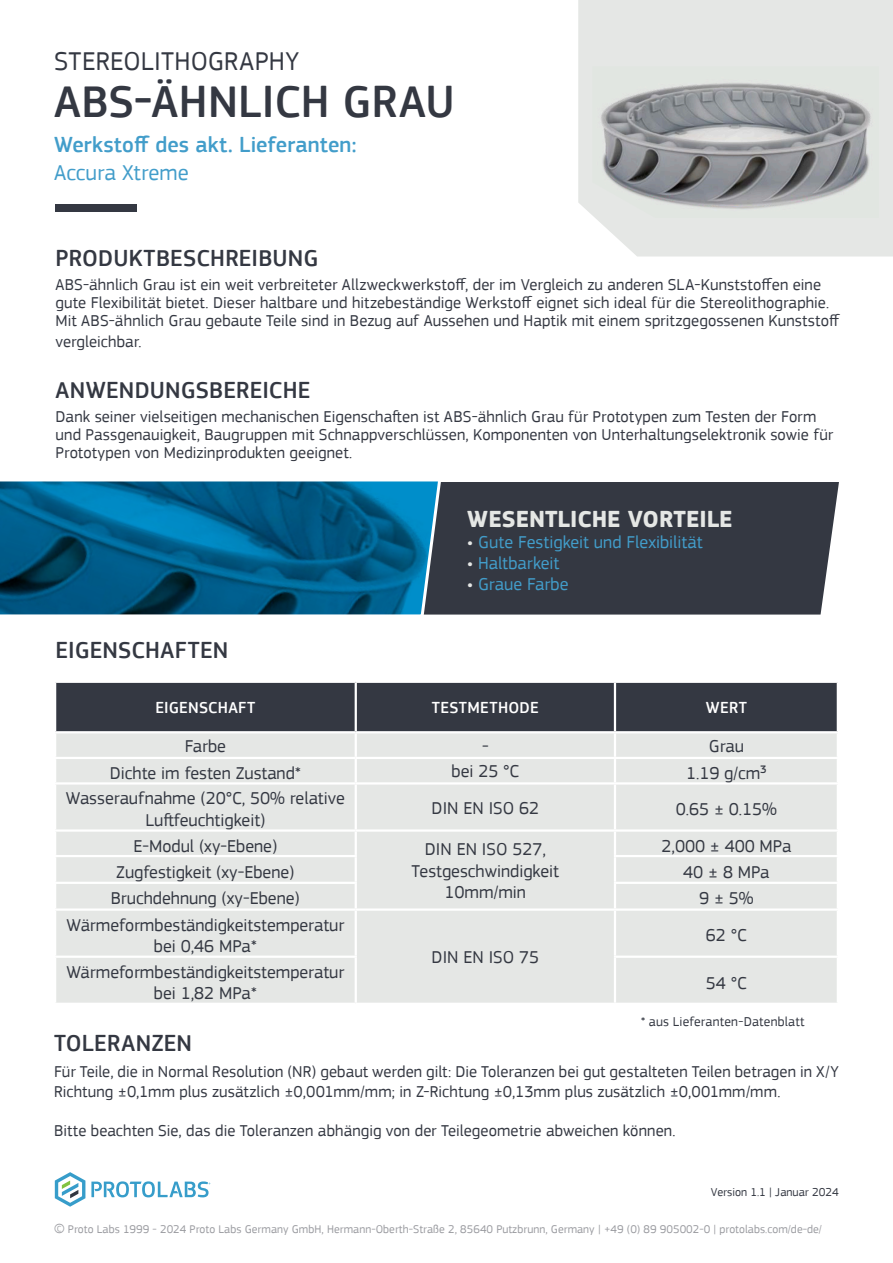
<style>
.page{position:relative;width:893px;height:1263px;background:#fff}
.page>*{position:absolute;margin:0;border:0;box-sizing:border-box;transform-origin:0 0}
.t1{font:500 46.5px "PF Square Sans Pro";letter-spacing:.005em;color:#343842}
.t2{font:27px "PF Square Sans Pro";letter-spacing:.01em;color:#343842}
.t3{font:500 24px "PF Square Sans Pro";letter-spacing:.005em;color:#343842}
.t4{font:700 24px "PF Square Sans Pro";color:#e5e7e5}
.t5{font:500 22.5px/28.5px "PF Square Sans Pro";letter-spacing:.005em;color:#429dca}
.t6{font:18px/21.6px "PF Square Sans Pro";color:#343842;text-align:center}
.t7{font:18px "PF Square Sans Pro";color:#429dca}
.t8{font:16.5px/18px "PF Square Sans Pro";letter-spacing:.005em;color:#343842}
.t9{font:500 16.5px "PF Square Sans Pro";letter-spacing:.015em;color:#fff}
.t10{font:13.5px "PF Square Sans Pro";letter-spacing:.015em;color:#343842}
.t11{font:12px "PF Square Sans Pro";color:#343842}
.t12{font:11.7px "PF Square Sans Pro";letter-spacing:.005em;color:#9a9ba0}
.s1{font-weight:400}
.s2{font-weight:500;color:#e5e7e5}
.s3{font-size:13.5px}
</style>
<div class="page">
<div style="left:56px;top:204px;width:80px;height:7px;background:#343842"></div>
<div style="left:56px;top:683px;width:781px;height:48px;background:#343842"></div>
<div style="left:56px;top:733px;width:781px;height:270px;background:#e5e7e5"></div>
<hr style="left:355px;top:683px;width:2px;height:48px;background:#fff">
<hr style="left:614px;top:683px;width:2px;height:48px;background:#fff">
<hr style="left:355px;top:733px;width:2px;height:24px;background:#fff">
<hr style="left:614px;top:733px;width:2px;height:24px;background:#fff">
<hr style="left:54px;top:757px;width:302px;height:2px;background:#fff">
<hr style="left:356px;top:757px;width:259px;height:2px;background:#fff">
<hr style="left:355px;top:759px;width:2px;height:23px;background:#fff">
<hr style="left:615px;top:757px;width:224px;height:2px;background:#fff">
<hr style="left:614px;top:759px;width:2px;height:23px;background:#fff">
<hr style="left:54px;top:782px;width:302px;height:2px;background:#fff">
<hr style="left:356px;top:782px;width:259px;height:2px;background:#fff">
<hr style="left:355px;top:784px;width:2px;height:45px;background:#fff">
<hr style="left:615px;top:782px;width:224px;height:2px;background:#fff">
<hr style="left:614px;top:784px;width:2px;height:45px;background:#fff">
<hr style="left:54px;top:829px;width:302px;height:3px;background:#fff">
<hr style="left:356px;top:829px;width:259px;height:3px;background:#fff">
<hr style="left:355px;top:832px;width:2px;height:23px;background:#fff">
<hr style="left:615px;top:829px;width:224px;height:3px;background:#fff">
<hr style="left:614px;top:832px;width:2px;height:23px;background:#fff">
<hr style="left:54px;top:855px;width:303px;height:2px;background:#fff">
<hr style="left:355px;top:857px;width:2px;height:25px;background:#fff">
<hr style="left:614px;top:855px;width:225px;height:2px;background:#fff">
<hr style="left:614px;top:857px;width:2px;height:25px;background:#fff">
<hr style="left:54px;top:882px;width:303px;height:2px;background:#fff">
<hr style="left:355px;top:884px;width:2px;height:24px;background:#fff">
<hr style="left:614px;top:882px;width:225px;height:2px;background:#fff">
<hr style="left:614px;top:884px;width:2px;height:24px;background:#fff">
<hr style="left:54px;top:908px;width:302px;height:3px;background:#fff">
<hr style="left:356px;top:908px;width:259px;height:3px;background:#fff">
<hr style="left:355px;top:911px;width:2px;height:44px;background:#fff">
<hr style="left:615px;top:908px;width:224px;height:3px;background:#fff">
<hr style="left:614px;top:911px;width:2px;height:44px;background:#fff">
<hr style="left:54px;top:955px;width:303px;height:3px;background:#fff">
<hr style="left:355px;top:958px;width:2px;height:45px;background:#fff">
<hr style="left:614px;top:955px;width:225px;height:3px;background:#fff">
<hr style="left:614px;top:958px;width:2px;height:45px;background:#fff">
<svg style="left:91px;top:1181px;width:119px;height:16px"></svg>
<svg style="left:55px;top:1172px;width:30px;height:35px"></svg>
<div style="left:443px;top:482px;width:396px;height:132px;background:#343842"></div>
<svg style="left:0;top:481px;width:443px;height:134px;background:#045f89"></svg>
<div style="left:578px;top:0;width:315px;height:257px;background:#e5e7e5"></div>
<img style="left:592px;top:66px;width:287px;height:152px">
<p class="t2" style="left:54px;top:46px;width:247px">STEREOLITHOGRAPHY</p>
<p class="t1" style="left:54px;top:74px;width:402px">ABS-ÄHNLICH GRAU</p>
<p class="t5" style="left:54px;top:131px;width:304px">Werkstoff des akt. Lieferanten:<br><span class="s1">Accura Xtreme</span></p>
<p class="t3" style="left:56px;top:244px;width:264px">PRODUKTBESCHREIBUNG</p>
<p class="t8" style="left:56px;top:275px;width:786px">ABS-ähnlich Grau ist ein weit verbreiteter Allzweckwerkstoff, der im Vergleich zu anderen SLA-Kunststoffen eine gute Flexibilität bietet. Dieser haltbare und hitzebeständige Werkstoff eignet sich ideal für die Stereolithographie.<br>Mit ABS-ähnlich Grau gebaute Teile sind in Bezug auf Aussehen und Haptik mit einem spritzgegossenen Kunststoff</p>
<p class="t8" style="left:56px;top:333px;width:88px">vergleichbar.</p>
<p class="t3" style="left:56px;top:376px;width:256px">ANWENDUNGSBEREICHE</p>
<p class="t8" style="left:56px;top:407px;width:779px">Dank seiner vielseitigen mechanischen Eigenschaften ist ABS-ähnlich Grau für Prototypen zum Testen der Form und Passgenauigkeit, Baugruppen mit Schnappverschlüssen, Komponenten von Unterhaltungselektronik sowie für<br>Prototypen von Medizinprodukten geeignet.</p>
<p class="t3" style="left:56px;top:636px;width:174px">EIGENSCHAFTEN</p>
<p class="t4" style="left:467px;top:505px;width:267px">WESENTLICHE VORTEILE</p>
<p class="t7" style="left:467px;top:531px;width:237px"><span class="s2">•</span> Gute Festigkeit und Flexibilität</p>
<p class="t7" style="left:467px;top:552px;width:94px"><span class="s2">•</span> Haltbarkeit</p>
<p class="t7" style="left:467px;top:573px;width:103px"><span class="s2">•</span> Graue Farbe</p>
<p class="t9" style="left:155px;top:698px;width:102px">EIGENSCHAFT</p>
<p class="t9" style="left:432px;top:698px;width:108px">TESTMETHODE</p>
<p class="t9" style="left:706px;top:698px;width:42px">WERT</p>
<p class="t6" style="left:185px;top:735px;width:43px">Farbe</p>
<p class="t6" style="left:482px;top:735px;width:8px">-</p>
<p class="t6" style="left:709px;top:735px;width:37px">Grau</p>
<p class="t6" style="left:110px;top:762px;width:193px">Dichte im festen Zustand*</p>
<p class="t6" style="left:451px;top:761px;width:69px">bei 25 °C</p>
<p class="t6" style="left:686px;top:762px;width:82px">1.19 g/cm³</p>
<p class="t6" style="left:66px;top:788px;width:280px">Wasseraufnahme (20°C, 50% relative<br>Luftfeuchtigkeit)</p>
<p class="t6" style="left:432px;top:797px;width:109px">DIN EN ISO 62</p>
<p class="t6" style="left:676px;top:799px;width:103px">0.65 ± 0.15%</p>
<p class="t6" style="left:133px;top:835px;width:145px">E-Modul (xy-Ebene)</p>
<p class="t6" style="left:425px;top:839px;width:123px">DIN EN ISO 527,</p>
<p class="t6" style="left:412px;top:860px;width:149px">Testgeschwindigkeit</p>
<p class="t6" style="left:445px;top:882px;width:83px">10mm/min</p>
<p class="t6" style="left:661px;top:835px;width:131px">2,000 ± 400 MPa</p>
<p class="t6" style="left:116px;top:861px;width:180px">Zugfestigkeit (xy-Ebene)</p>
<p class="t6" style="left:683px;top:861px;width:88px">40 ± 8 MPa</p>
<p class="t6" style="left:111px;top:888px;width:190px">Bruchdehnung (xy-Ebene)</p>
<p class="t6" style="left:699px;top:888px;width:56px">9 ± 5%</p>
<p class="t6" style="left:67px;top:914px;width:279px">Wärmeformbeständigkeitstemperatur bei 0,46 MPa*</p>
<p class="t6" style="left:432px;top:947px;width:109px">DIN EN ISO 75</p>
<p class="t6" style="left:706px;top:925px;width:42px">62 °C</p>
<p class="t6" style="left:67px;top:961px;width:279px">Wärmeformbeständigkeitstemperatur bei 1,82 MPa*</p>
<p class="t6" style="left:706px;top:972px;width:42px">54 °C</p>
<p class="t10" style="left:641px;top:1013px;width:165px">* aus Lieferanten-Datenblatt</p>
<p class="t3" style="left:54px;top:1029px;width:140px">TOLERANZEN</p>
<p class="t8" style="left:54px;top:1062px;width:786px;line-height:19.5px">Für Teile, die in Normal Resolution (NR) gebaut werden gilt: Die Toleranzen bei gut gestalteten Teilen betragen in X/Y<br>Richtung ±0,1mm plus zusätzlich ±0,001mm/mm; in Z-Richtung ±0,13mm plus zusätzlich ±0,001mm/mm.</p>
<p class="t8" style="left:54px;top:1121px;width:623px">Bitte beachten Sie, das die Toleranzen abhängig von der Teilegeometrie abweichen können.</p>
<p class="t11" style="left:711px;top:1185px;width:130px">Version 1.1 | Januar 2024</p>
<p class="t12" style="left:54px;top:1222px;width:769px"><span class="s3">©</span> Proto Labs 1999 - 2024 Proto Labs Germany GmbH, Hermann-Oberth-Straße 2, 85640 Putzbrunn, Germany | +49 (0) 89 905002-0 | protolabs.com/de-de/</p>
</div>
